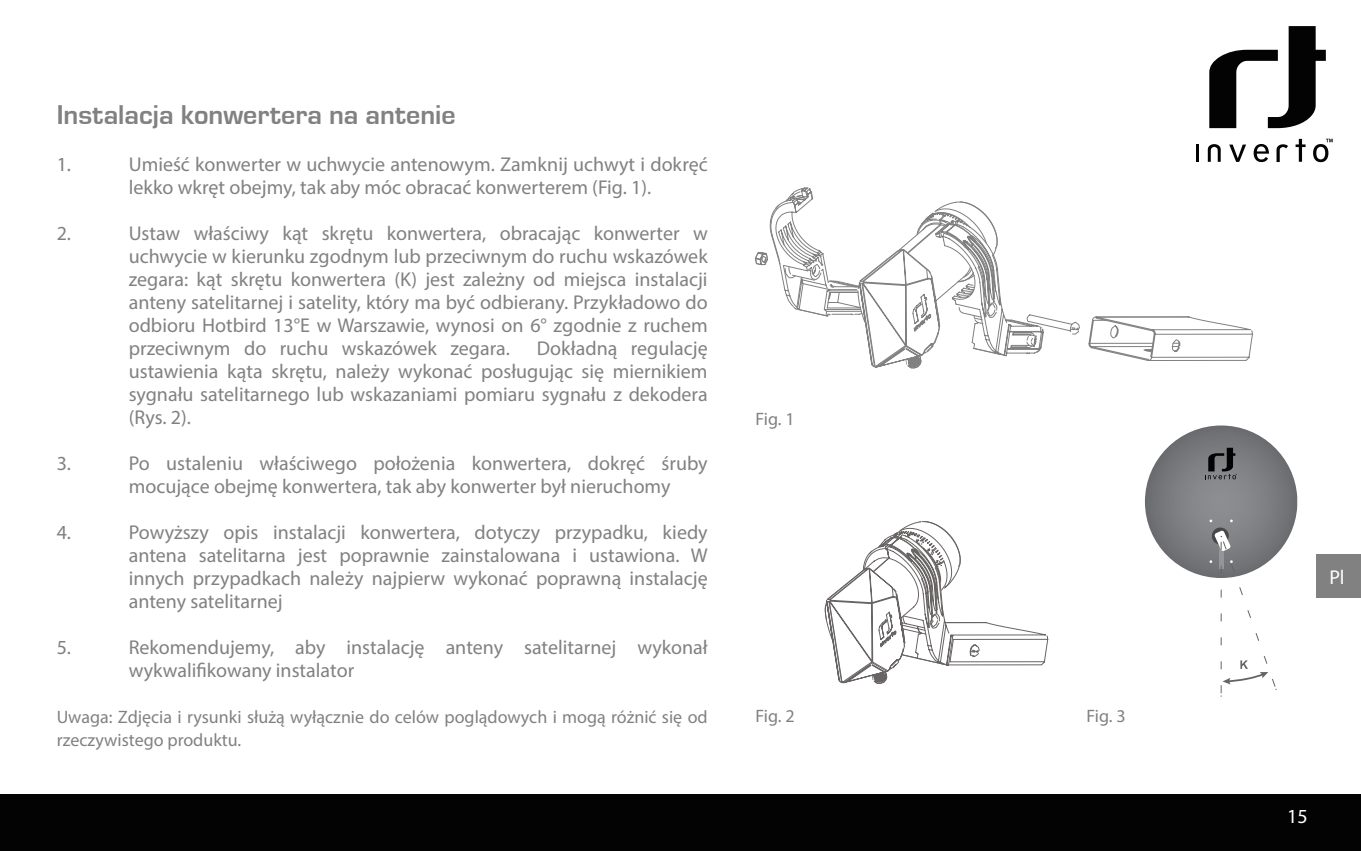
<style>
.page{position:relative;width:1361px;height:851px;background:#fff}
.page>*{position:absolute;margin:0;border:0;box-sizing:border-box;transform-origin:0 0}
.t1{font:700 28px "Eurostile T";color:#818181}
.t2{font:20px/23.2px "Myriad Pro";color:#818181}
.t3{font:20px "Myriad Pro";color:#fff}
.t4{font:18px/23.2px "Myriad Pro";color:#818181}
</style>
<div class="page">
<div style="left:0;top:794px;width:1361px;height:56px;background:#030303"></div>
<svg style="left:1209px;top:26px;width:116px;height:102px"></svg>
<svg style="left:1295px;top:139px;width:10px;height:23px"></svg>
<hr style="left:1196px;top:144px;width:3px;height:18px;background:#030303">
<svg style="left:1229px;top:144px;width:17px;height:18px"></svg>
<svg style="left:1253px;top:144px;width:16px;height:18px"></svg>
<svg style="left:1313px;top:139px;width:19px;height:23px"></svg>
<svg style="left:1276px;top:144px;width:12px;height:18px"></svg>
<svg style="left:1207px;top:144px;width:13px;height:18px"></svg>
<svg style="left:1145px;top:425px;width:152px;height:153px;background:#7a7c7e"></svg>
<svg style="left:1205px;top:447px;width:32px;height:32px"></svg>
<svg style="left:1209px;top:519px;width:68px;height:177px"></svg>
<div style="left:1316px;top:554px;width:45px;height:44px;background:#818181"></div>
<svg style="left:825px;top:521px;width:223px;height:162px"></svg>
<svg style="left:870px;top:316px;width:383px;height:52px"></svg>
<svg style="left:757px;top:191px;width:422px;height:169px"></svg>
<h1 class="t1" style="left:57px;top:99px;width:400px">Instalacja konwertera na antenie</h1>
<p class="t2" style="left:57px;top:152px;width:16px">1.</p>
<p class="t2" style="left:129px;top:152px;width:566px">Umieść konwerter w uchwycie antenowym. Zamknij uchwyt i dokręć lekko wkręt obejmy, tak aby móc obracać konwerterem (Fig. 1).</p>
<p class="t2" style="left:57px;top:221px;width:16px">2.</p>
<p class="t2" style="left:129px;top:221px;width:580px;text-align:justify">Ustaw właściwy kąt skrętu konwertera, obracając konwerter w uchwycie w kierunku zgodnym lub przeciwnym do ruchu wskazówek zegara: kąt skrętu konwertera (K) jest zależny od miejsca instalacji anteny satelitarnej i satelity, który ma być odbierany. Przykładowo do odbioru Hotbird 13°E w Warszawie, wynosi on 6° zgodnie z ruchem przeciwnym do ruchu wskazówek zegara.</p>
<p class="t2" style="left:129px;top:336px;width:580px;text-align:justify;text-indent:408px">Dokładną regulację ustawienia kąta skrętu, należy wykonać posługując się miernikiem sygnału satelitarnego lub wskazaniami pomiaru sygnału z dekodera (Rys. 2).</p>
<p class="t2" style="left:57px;top:451px;width:16px">3.</p>
<p class="t2" style="left:129px;top:451px;width:503px">Po ustaleniu właściwego położenia konwertera, dokręć</p>
<p class="t2" style="left:129px;top:451px;width:580px;text-indent:533px">śruby mocujące obejmę konwertera, tak aby konwerter był nieruchomy</p>
<p class="t2" style="left:57px;top:520px;width:16px">4.</p>
<p class="t2" style="left:129px;top:520px;width:580px">Powyższy opis instalacji konwertera, dotyczy przypadku, kiedy antena satelitarna jest poprawnie zainstalowana i ustawiona. W innych przypadkach należy najpierw wykonać poprawną instalację anteny satelitarnej</p>
<p class="t2" style="left:57px;top:635px;width:16px">5.</p>
<p class="t2" style="left:129px;top:635px;width:292px">Rekomendujemy, aby instalację</p>
<p class="t2" style="left:446px;top:635px;width:264px">anteny satelitarnej wykonał</p>
<p class="t2" style="left:129px;top:658px;width:227px">wykwalifikowany instalator</p>
<p class="t4" style="left:57px;top:705px;width:652px">Uwaga: Zdjęcia i rysunki służą wyłącznie do celów poglądowych i mogą różnić się od rzeczywistego produktu.</p>
<p class="t4" style="left:755px;top:407px;width:41px">Fig. 1</p>
<p class="t4" style="left:755px;top:704px;width:41px">Fig. 2</p>
<p class="t4" style="left:1086px;top:704px;width:41px">Fig. 3</p>
<p class="t3" style="left:1329px;top:565px;width:17px">Pl</p>
<p class="t3" style="left:1287px;top:804px;width:22px">15</p>
</div>
